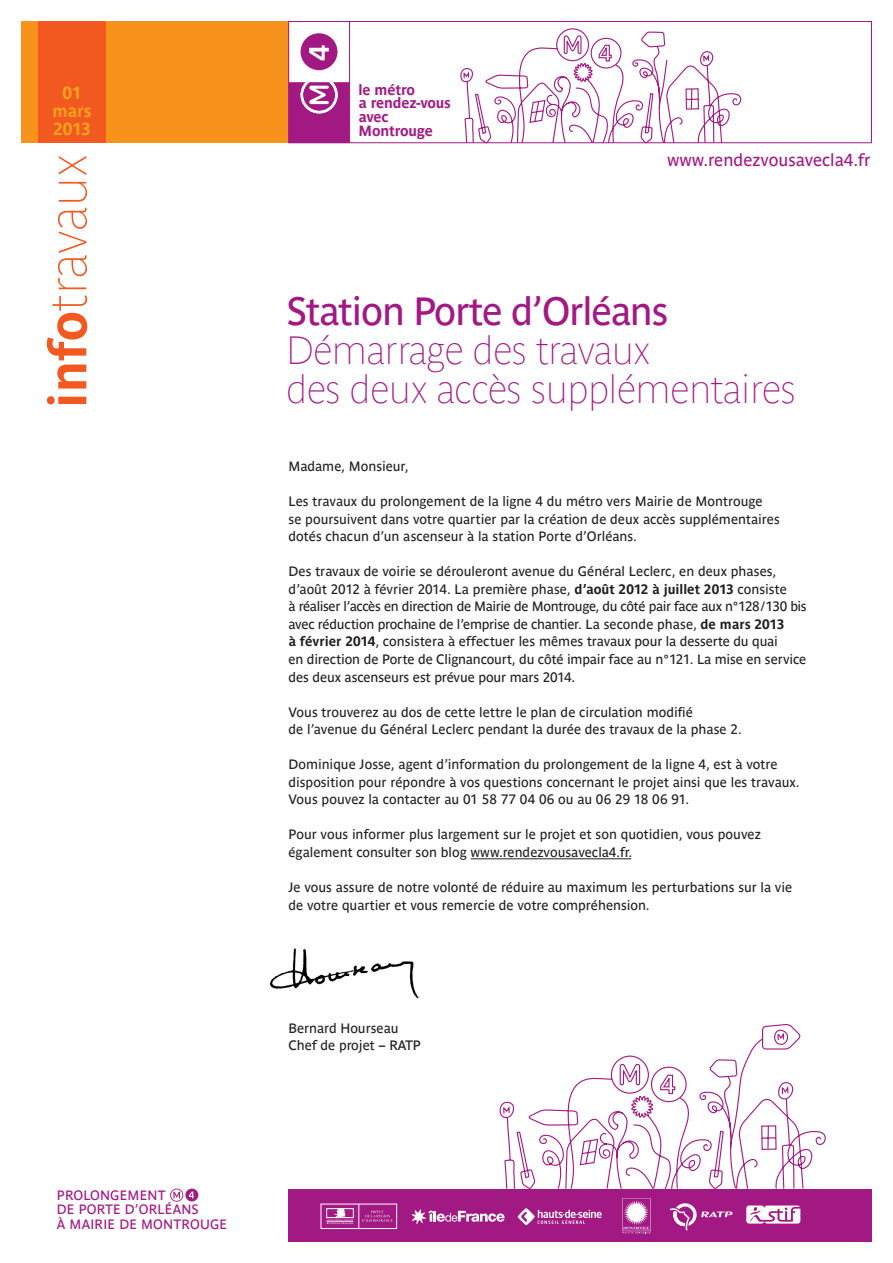
<style>
.page{position:relative;width:893px;height:1263px;background:#fff}
.page>*{position:absolute;margin:0;border:0;box-sizing:border-box;transform-origin:0 0}
.t1{font:52.5px "Parisine Clair";color:#f15921}
.t2{font:39px/39px "Parisine Clair";letter-spacing:-.01em;color:#a31984}
.t3{font:39px "Parisine";letter-spacing:-.03em;color:#a31984}
.t4{font:17.25px "Parisine";color:#a31984}
.t5{font:700 17.25px/18px "Parisine";letter-spacing:-.01em;color:#f9a21c;text-align:center}
.t6{font:700 14.7px/13.6px "Parisine";letter-spacing:-.01em;color:#a31984}
.t7{font:13.5px/17.5px "Parisine";color:#231f20}
.t8{font:13.5px/14.9px "Parisine";letter-spacing:.015em;color:#a31984}
.s1{font-family:"Parisine";font-weight:700}
.s2{font-weight:700}
</style>
<div class="page">
<hr style="left:471px;top:858px;width:160px;height:1px;background:#231f20">
<div style="left:21px;top:21px;width:268px;height:122px;background:#f7931d"></div>
<div style="left:39px;top:21px;width:67px;height:122px;background:#f15921"></div>
<svg style="left:185px;top:1188px;width:13px;height:13px"></svg>
<svg style="left:189px;top:1191px;width:5px;height:7px"></svg>
<svg style="left:170px;top:1188px;width:13px;height:14px"></svg>
<svg style="left:458px;top:143px;width:288px;height:1px"></svg>
<svg style="left:288px;top:21px;width:584px;height:122px"></svg>
<svg style="left:499px;top:1024px;width:327px;height:165px"></svg>
<div style="left:288px;top:1189px;width:584px;height:53px;background:#a31984"></div>
<svg style="left:746px;top:1205px;width:55px;height:18px"></svg>
<div style="left:321px;top:1204px;width:76px;height:25px;border:1px solid #fff"></div>
<svg style="left:326px;top:1204px;width:67px;height:24px"></svg>
<div style="left:326px;top:1208px;width:27px;height:10px;border:1px solid #fff"></div>
<svg style="left:622px;top:1198px;width:29px;height:35px"></svg>
<svg style="left:411px;top:1209px;width:94px;height:15px"></svg>
<svg style="left:670px;top:1203px;width:62px;height:27px"></svg>
<svg style="left:518px;top:1208px;width:84px;height:17px"></svg>
<img style="left:270px;top:948px;width:148px;height:50px">
<p class="t5" style="left:53px;top:84px;width:40px">01 mars<br>2013</p>
<p class="t6" style="left:359px;top:83px;width:94px">le métro<br>a rendez-vous avec<br>Montrouge</p>
<h1 class="t1" style="left:38px;top:408px;width:256px;rotate:-90deg"><span class="s1">info</span>travaux</h1>
<p class="t4" style="left:667px;top:150px;width:205px">www.rendezvousavecla4.fr</p>
<h2 class="t3" style="left:287px;top:289px;width:383px">Station Porte d’Orléans</h2>
<h2 class="t2" style="left:287px;top:331px;width:511px">Démarrage des travaux<br>des deux accès supplémentaires</h2>
<p class="t7" style="left:288px;top:457px;width:122px">Madame, Monsieur,</p>
<p class="t7" style="left:288px;top:492px;width:493px">Les travaux du prolongement de la ligne 4 du métro vers Mairie de Montrouge<br>se poursuivent dans votre quartier par la création de deux accès supplémentaires dotés chacun d’un ascenseur à la station Porte d’Orléans.</p>
<p class="t7" style="left:288px;top:563px;width:520px">Des travaux de voirie se dérouleront avenue du Général Leclerc, en deux phases, d’août 2012 à février 2014. La première phase, <span class="s2">d’août 2012 à juillet 2013</span> consiste<br>à réaliser l’accès en direction de Mairie de Montrouge, du côté pair face aux n°128/130 bis avec réduction prochaine de l’emprise de chantier. La seconde phase, <span class="s2">de mars 2013<br>à février 2014</span>, consistera à effectuer les mêmes travaux pour la desserte du quai<br>en direction de Porte de Clignancourt, du côté impair face au n°121. La mise en service des deux ascenseurs est prévue pour mars 2014.</p>
<p class="t7" style="left:288px;top:703px;width:455px">Vous trouverez au dos de cette lettre le plan de circulation modifié<br>de l’avenue du Général Leclerc pendant la durée des travaux de la phase 2.</p>
<p class="t7" style="left:288px;top:756px;width:513px">Dominique Josse, agent d’information du prolongement de la ligne 4, est à votre disposition pour répondre à vos questions concernant le projet ainsi que les travaux.<br>Vous pouvez la contacter au 01 58 77 04 06 ou au 06 29 18 06 91.</p>
<p class="t7" style="left:288px;top:826px;width:474px">Pour vous informer plus largement sur le projet et son quotidien, vous pouvez également consulter son blog www.rendezvousavecla4.fr.</p>
<p class="t7" style="left:288px;top:878px;width:505px">Je vous assure de notre volonté de réduire au maximum les perturbations sur la vie de votre quartier et vous remercie de votre compréhension.</p>
<p class="t8" style="left:57px;top:1187px;width:172px">PROLONGEMENT<br>DE PORTE D’ORLÉANS<br>À MAIRIE DE MONTROUGE</p>
<p class="t7" style="left:288px;top:1019px;width:134px">Bernard Hourseau<br>Chef de projet–RATP</p>
</div>
